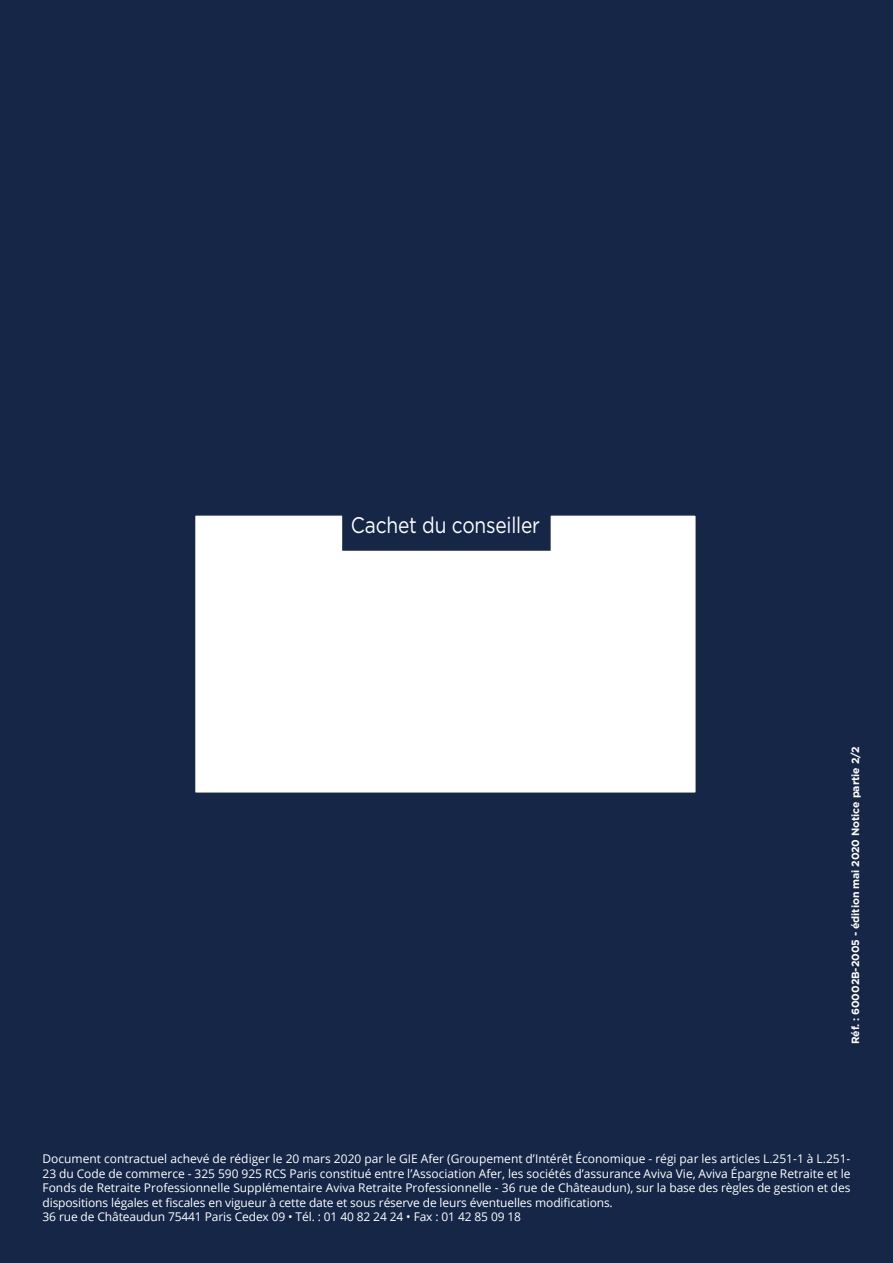
<style>
.page{position:relative;width:893px;height:1263px;background:#152646}
.page>*{position:absolute;margin:0;border:0;box-sizing:border-box;transform-origin:0 0}
.t1{font:22.5px "Gotham";letter-spacing:-.01em;color:#fff;scale:.85 1}
.t2{font:12px/14.4px "Open Sans";color:#fff}
.t3{font:700 10.5px "Gotham";letter-spacing:-.01em;color:#fff}
</style>
<div class="page">
<div style="left:195px;top:515px;width:501px;height:278px;background:#fff"></div>
<h1 class="t1" style="left:351px;top:510px;width:224px">Cachet du conseiller</h1>
<p class="t3" style="left:849px;top:1044px;width:299px;rotate:-90deg">Réf. : 60002B-2005 - édition mai 2020 Notice partie 2/2</p>
<p class="t2" style="left:43px;top:1151px;width:809px">Document contractuel achevé de rédiger le 20 mars 2020 par le GIE Afer (Groupement d’Intérêt Économique - régi par les articles L.251-1 à L.251- 23 du Code de commerce - 325 590 925 RCS Paris constitué entre l’Association Afer, les sociétés d’assurance Aviva Vie, Aviva Épargne Retraite et le Fonds de Retraite Professionnelle Supplémentaire Aviva Retraite Professionnelle - 36 rue de Châteaudun), sur la base des règles de gestion et des dispositions légales et fiscales en vigueur à cette date et sous réserve de leurs éventuelles modifications.<br>36 rue de Châteaudun 75441 Paris Cedex 09 • Tél. : 01 40 82 24 24 • Fax : 01 42 85 09 18</p>
</div>
